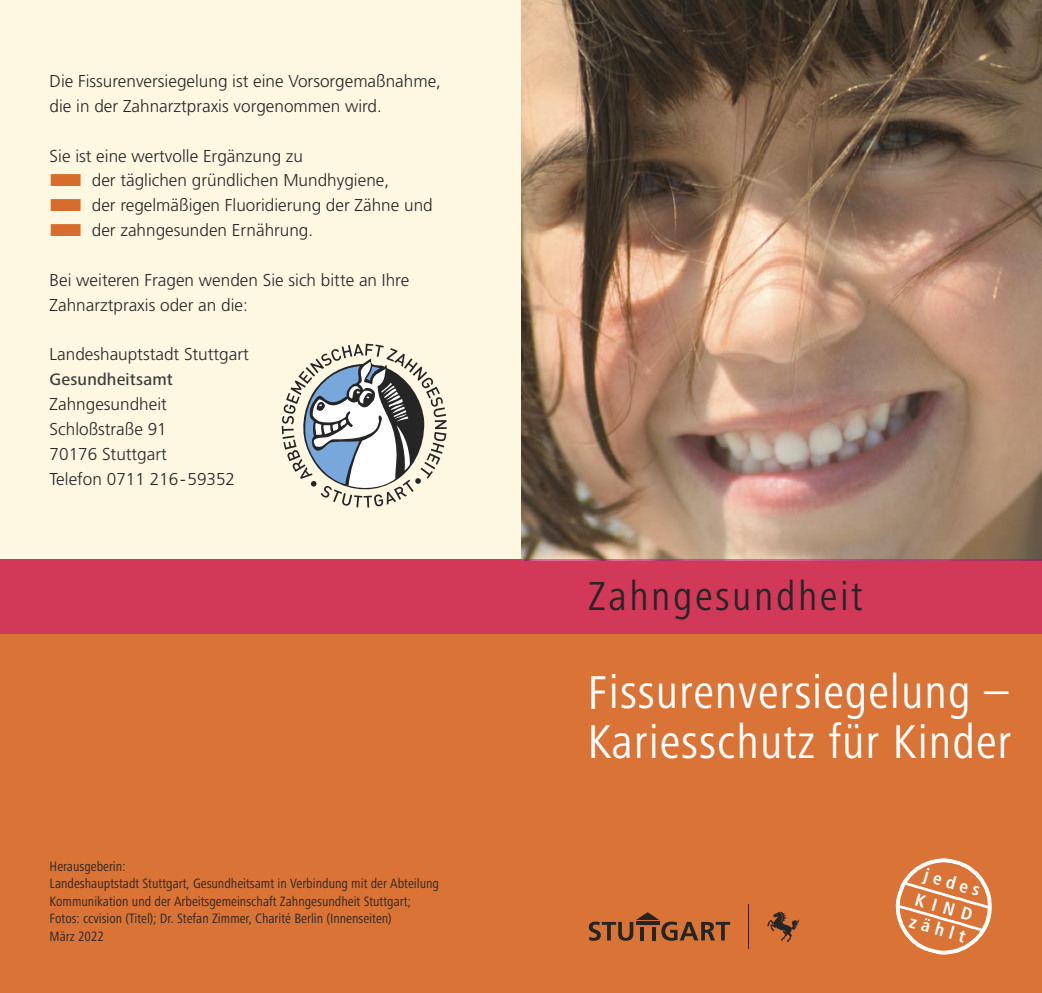
<style>
.page{position:relative;width:1042px;height:993px;background:#fff}
.page>*{position:absolute;margin:0;border:0;box-sizing:border-box;transform-origin:0 0}
.t1{font:condensed 49px/49.9px "Frutiger Next Pro";letter-spacing:.02em;color:#fff}
.t2{font:condensed 42px "Frutiger Next Pro";letter-spacing:.06em;color:#272526}
.t3{font:700 condensed 17.85px "Frutiger LT Com";color:#fefefe}
.t4{font:300 17.15px/24.8px "Frutiger LT Com";color:#272526}
.t5{font:500 17.15px "Frutiger Next Pro";letter-spacing:.01em;color:#3c3b3c}
.t6{font:condensed 14px/17.5px "Frutiger Next Pro";color:#272526}
.s1{color:#d76c2c}
</style>
<div class="page">
<div style="left:0;top:0;width:521px;height:630px;background:#fef8e3"></div>
<div style="left:0;top:559px;width:1042px;height:433px;background:#d97336"></div>
<img style="left:521px;top:0;width:521px;height:559px">
<div style="left:0;top:559px;width:1042px;height:74px;background:#d23959"></div>
<svg style="left:589px;top:912px;width:141px;height:28px"></svg>
<svg style="left:767px;top:911px;width:32px;height:30px"></svg>
<hr style="left:748px;top:904px;width:1px;height:44px;background:#262526">
<svg style="left:895px;top:858px;width:97px;height:96px"></svg>
<svg style="left:282px;top:343px;width:165px;height:164px"></svg>
<p class="t4" style="left:50px;top:70px;width:393px">Die Fissurenversiegelung ist eine Vorsorgemaßnahme, die in der Zahnarztpraxis vorgenommen wird.</p>
<p class="t4" style="left:50px;top:144px;width:255px">Sie ist eine wertvolle Ergänzung zu</p>
<p class="t4" style="left:50px;top:169px;width:341px"><span class="s1">■</span> der täglichen gründlichen Mundhygiene,</p>
<p class="t4" style="left:50px;top:194px;width:385px"><span class="s1">■</span> der regelmäßigen Fluoridierung der Zähne und</p>
<p class="t4" style="left:50px;top:219px;width:265px"><span class="s1">■</span> der zahngesunden Ernährung.</p>
<p class="t4" style="left:50px;top:269px;width:361px">Bei weiteren Fragen wenden Sie sich bitte an Ihre<br>Zahnarztpraxis oder an die:</p>
<p class="t4" style="left:50px;top:343px;width:201px">Landeshauptstadt Stuttgart</p>
<p class="t5" style="left:50px;top:373px;width:125px">Gesundheitsamt</p>
<p class="t4" style="left:50px;top:393px;width:187px">Zahngesundheit<br>Schloßstraße 91<br>70176 Stuttgart<br>Telefon 0711 216-59352</p>
<p class="t6" style="left:50px;top:857px;width:77px">Herausgeberin:</p>
<p class="t6" style="left:50px;top:875px;width:391px">Landeshauptstadt Stuttgart, Gesundheitsamt in Verbindung mit der Abteilung<br>Kommunikation und der Arbeitsgemeinschaft Zahngesundheit Stuttgart;<br>Fotos: ccvision (Titel); Dr. Stefan Zimmer, Charité Berlin (Innenseiten)</p>
<p class="t6" style="left:50px;top:927px;width:56px">März 2022</p>
<p class="t2" style="left:588px;top:575px;width:276px">Zahngesundheit</p>
<p class="t1" style="left:587px;top:669px;width:425px">Fissurenversiegelung –<br>Kariesschutz für Kinder</p>
<p class="t3" style="left:927px;top:864px;width:59px;rotate:16deg">jedes</p>
<p class="t3" style="left:913px;top:910px;width:59px;rotate:16deg">zählt</p>
<p class="t3" style="left:918px;top:888px;width:61px;rotate:16deg">KIND</p>
</div>
